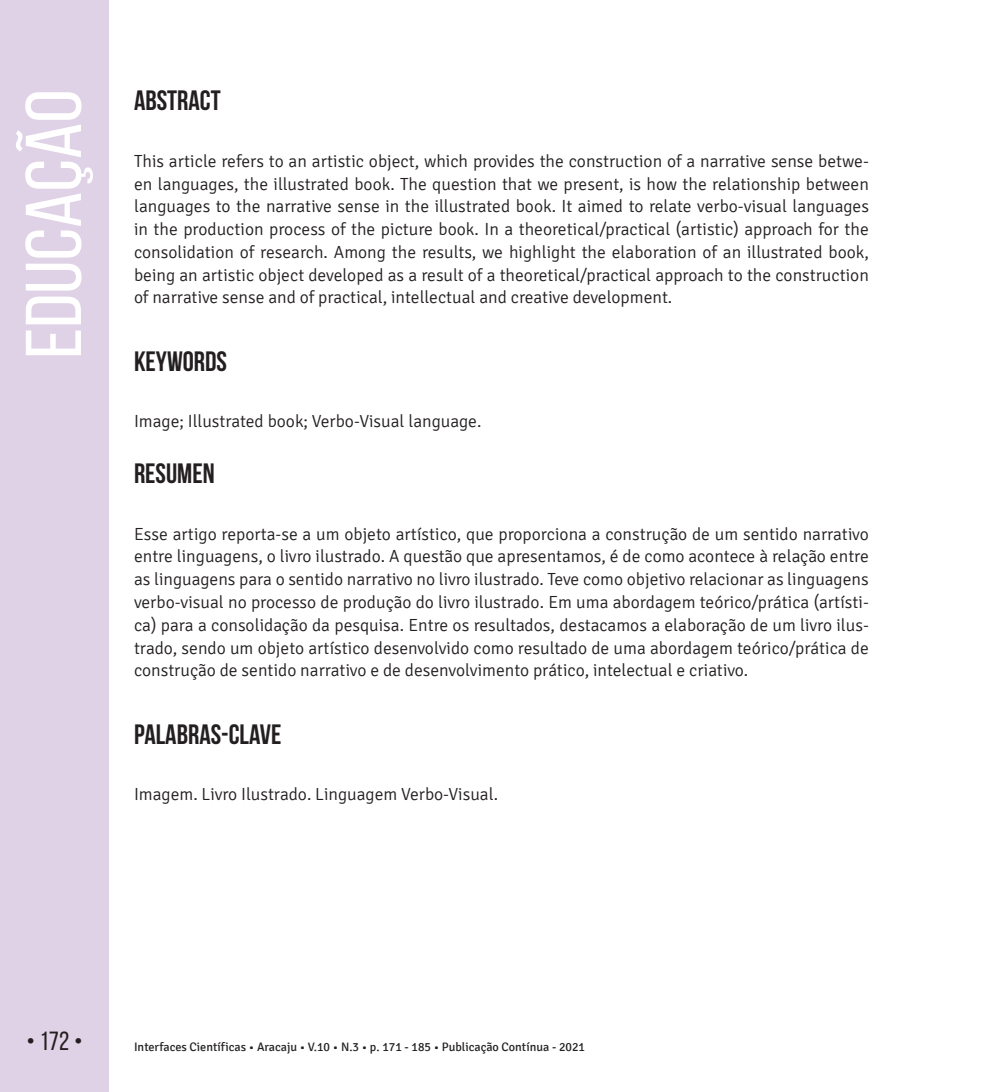
<style>
.page{position:relative;width:993px;height:1092px;background:#fff}
.page>*{position:absolute;margin:0;border:0;box-sizing:border-box;transform-origin:0 0}
.t1{font:78.75px "Bebas Neue";color:#fff;scale:1.09 1}
.Título_1{font:700 28px "Bebas Neue";color:#231f20}
.t2{font:26.25px "Bebas Neue";color:#231f20}
.TEXTO{font:300 17.5px/22.8px "Signika";color:#231f20;text-align:justify}
.t3{font:12.25px "Signika";color:#231f20}
</style>
<div class="page">
<div style="left:0;top:0;width:109px;height:1091px;background:#e0d2e6"></div>
<h1 class="t1" style="left:11px;top:358px;width:248px;rotate:-90deg">EDUCAÇÃO</h1>
<p class="Título_1" style="left:134px;top:85px;width:88px">ABSTRACT</p>
<p class="TEXTO" style="left:134px;top:150px;width:736px">This article refers to an artistic object, which provides the construction of a narrative sense betwe&shy;en languages, the illustrated book. The question that we present, is how the relationship between languages to the narrative sense in the illustrated book. It aimed to relate verbo-visual languages in the production process of the picture book. In a theoretical/practical (artistic) approach for the consolidation of research. Among the results, we highlight the elaboration of an illustrated book, being an artistic object developed as a result of a theoretical/practical approach to the construction of narrative sense and of practical, intellectual and creative development.</p>
<p class="Título_1" style="left:134px;top:345px;width:94px">KEYWORDS</p>
<p class="TEXTO" style="left:134px;top:410px;width:349px">Image; Illustrated book; Verbo-Visual language.</p>
<p class="Título_1" style="left:134px;top:458px;width:82px">RESUMen</p>
<p class="TEXTO" style="left:134px;top:522px;width:736px">Esse artigo reporta-se a um objeto artístico, que proporciona a construção de um sentido narrativo entre linguagens, o livro ilustrado. A questão que apresentamos, é de como acontece à relação entre as linguagens para o sentido narrativo no livro ilustrado. Teve como objetivo relacionar as linguagens verbo-visual no processo de produção do livro ilustrado. Em uma abordagem teórico/prática (artísti&shy;ca) para a consolidação da pesquisa. Entre os resultados, destacamos a elaboração de um livro ilus&shy;trado, sendo um objeto artístico desenvolvido como resultado de uma abordagem teórico/prática de construção de sentido narrativo e de desenvolvimento prático, intelectual e criativo.</p>
<p class="Título_1" style="left:134px;top:718px;width:149px">PALABRAS-CLAVE</p>
<p class="TEXTO" style="left:134px;top:783px;width:365px">Imagem. Livro Ilustrado. Linguagem Verbo-Visual.</p>
<h3 class="t2" style="left:27px;top:1026px;width:58px">• 172 •</h3>
<p class="t3" style="left:134px;top:1040px;width:452px">Interfaces Científicas • Aracaju • V.10 • N.3 • p. 171 - 185 • Publicação Contínua - 2021</p>
</div>
